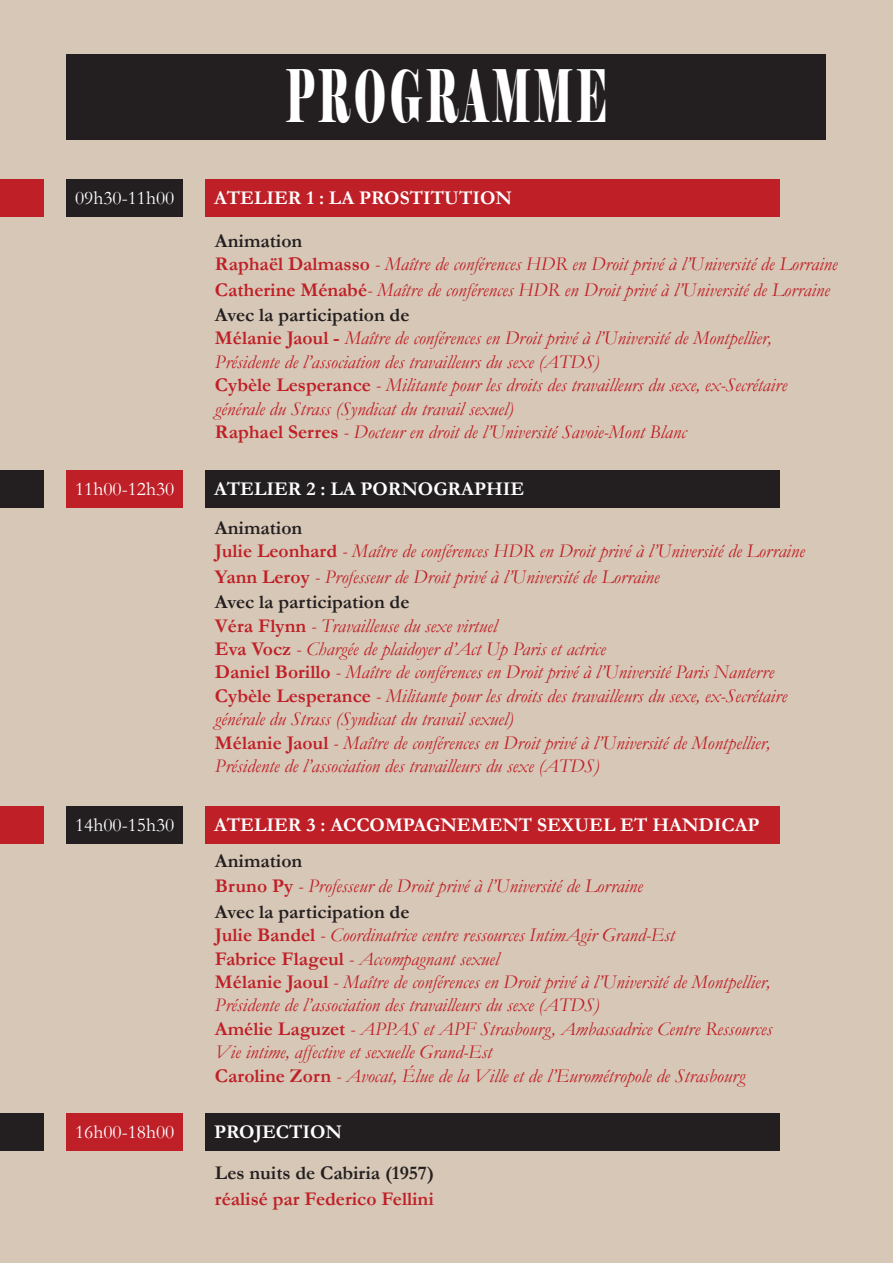
<style>
.page{position:relative;width:893px;height:1263px;background:#d7c7b6}
.page>*{position:absolute;margin:0;border:0;box-sizing:border-box;transform-origin:0 0}
.t1{font:72px "Elephant";letter-spacing:.09em;color:#fff;scale:.5 1}
.t2{font:italic 19.5px/23.4px "Garamond";color:#bf2028}
.t3{font:700 19.5px "Garamond";color:#fff}
.t4{font:19.5px "Garamond";color:#fff}
.t5{font:700 19.5px "Garamond";color:#bf2028}
.t6{font:700 19.5px "Garamond";color:#231f20}
.s1{font-weight:700;font-style:normal;color:#231f20}
.s2{font-weight:700;font-style:normal}
</style>
<div class="page">
<div style="left:67px;top:54px;width:759px;height:85px;background:#231f20"></div>
<div style="left:67px;top:179px;width:116px;height:37px;background:#231f20"></div>
<div style="left:206px;top:179px;width:574px;height:37px;background:#bf2028"></div>
<div style="left:0;top:179px;width:44px;height:37px;background:#bf2028"></div>
<div style="left:67px;top:470px;width:116px;height:37px;background:#bf2028"></div>
<div style="left:206px;top:470px;width:574px;height:37px;background:#231f20"></div>
<div style="left:0;top:470px;width:44px;height:37px;background:#231f20"></div>
<div style="left:67px;top:806px;width:116px;height:37px;background:#231f20"></div>
<div style="left:206px;top:806px;width:574px;height:37px;background:#bf2028"></div>
<div style="left:0;top:806px;width:44px;height:37px;background:#bf2028"></div>
<div style="left:67px;top:1113px;width:116px;height:37px;background:#bf2028"></div>
<div style="left:206px;top:1113px;width:574px;height:37px;background:#231f20"></div>
<div style="left:0;top:1113px;width:44px;height:37px;background:#231f20"></div>
<h1 class="t1" style="left:285px;top:52px;width:646px">PROGRAMME</h1>
<p class="t4" style="left:75px;top:185px;width:101px">09h30-11h00</p>
<p class="t3" style="left:214px;top:185px;width:300px">ATELIER 1 : LA PROSTITUTION</p>
<p class="t2" style="left:215px;top:228px;width:624px"><span class="s1">Animation<br></span><span class="s2">Raphaël Dalmasso</span> - Maître de conférences HDR en Droit privé à l’Université de Lorraine</p>
<p class="t2" style="left:215px;top:276px;width:616px;line-height:25.5px"><span class="s2">Catherine Ménabé</span>- Maître de conférences HDR en Droit privé à l’Université de Lorraine<br><span class="s1">Avec la participation de</span></p>
<p class="t2" style="left:215px;top:326px;width:574px"><span class="s2">Mélanie Jaoul -</span> Maître de conférences en Droit privé à l’Université de Montpellier, Présidente de l’association des travailleurs du sexe (ATDS)<br><span class="s2">Cybèle Lesperance</span> - Militante pour les droits des travailleurs du sexe, ex-Secrétaire générale du Strass (Syndicat du travail sexuel)<br><span class="s2">Raphael Serres</span> - Docteur en droit de l’Université Savoie-Mont Blanc</p>
<p class="t4" style="left:75px;top:476px;width:101px">11h00-12h30</p>
<p class="t3" style="left:214px;top:476px;width:312px">ATELIER 2 : LA PORNOGRAPHIE</p>
<p class="t2" style="left:215px;top:515px;width:591px"><span class="s1">Animation<br></span><span class="s2">Julie Leonhard</span> - Maître de conférences HDR en Droit privé à l’Université de Lorraine</p>
<p class="t2" style="left:215px;top:563px;width:446px;line-height:25.5px"><span class="s2">Yann Leroy</span> - Professeur de Droit privé à l’Université de Lorraine<br><span class="s1">Avec la participation de</span></p>
<p class="t2" style="left:215px;top:613px;width:574px"><span class="s2">Véra Flynn</span> - Travailleuse du sexe virtuel<br><span class="s2">Eva Vocz</span> - Chargée de plaidoyer d’Act Up Paris et actrice<br><span class="s2">Daniel Borillo</span> - Maître de conférences en Droit privé à l’Université Paris Nanterre <span class="s2">Cybèle Lesperance</span> - Militante pour les droits des travailleurs du sexe, ex-Secrétaire générale du Strass (Syndicat du travail sexuel)<br><span class="s2">Mélanie Jaoul</span> - Maître de conférences en Droit privé à l’Université de Montpellier, Présidente de l’association des travailleurs du sexe (ATDS)</p>
<p class="t4" style="left:75px;top:812px;width:101px">14h00-15h30</p>
<p class="t3" style="left:214px;top:811px;width:547px">ATELIER 3 : ACCOMPAGNEMENT SEXUEL ET HANDICAP</p>
<p class="t2" style="left:215px;top:847px;width:429px;line-height:25.5px"><span class="s1">Animation<br></span><span class="s2">Bruno Py</span> - Professeur de Droit privé à l’Université de Lorraine<br><span class="s1">Avec la participation de</span></p>
<p class="t2" style="left:215px;top:923px;width:559px"><span class="s2">Julie Bandel</span> - Coordinatrice centre ressources IntimAgir Grand-Est<br><span class="s2">Fabrice Flageul</span> - Accompagnant sexuel<br><span class="s2">Mélanie Jaoul</span> - Maître de conférences en Droit privé à l’Université de Montpellier, Présidente de l’association des travailleurs du sexe (ATDS)<br><span class="s2">Amélie Laguzet</span> - APPAS et APF Strasbourg, Ambassadrice Centre Ressources Vie intime, affective et sexuelle Grand-Est<br><span class="s2">Caroline Zorn</span> - Avocat, Élue de la Ville et de l’Eurométropole de Strasbourg</p>
<p class="t4" style="left:75px;top:1119px;width:101px">16h00-18h00</p>
<p class="t3" style="left:214px;top:1118px;width:130px">PROJECTION</p>
<p class="t6" style="left:215px;top:1160px;width:221px">Les nuits de Cabiria (1957)</p>
<p class="t5" style="left:215px;top:1185px;width:220px">réalisé par Federico Fellini</p>
</div>
